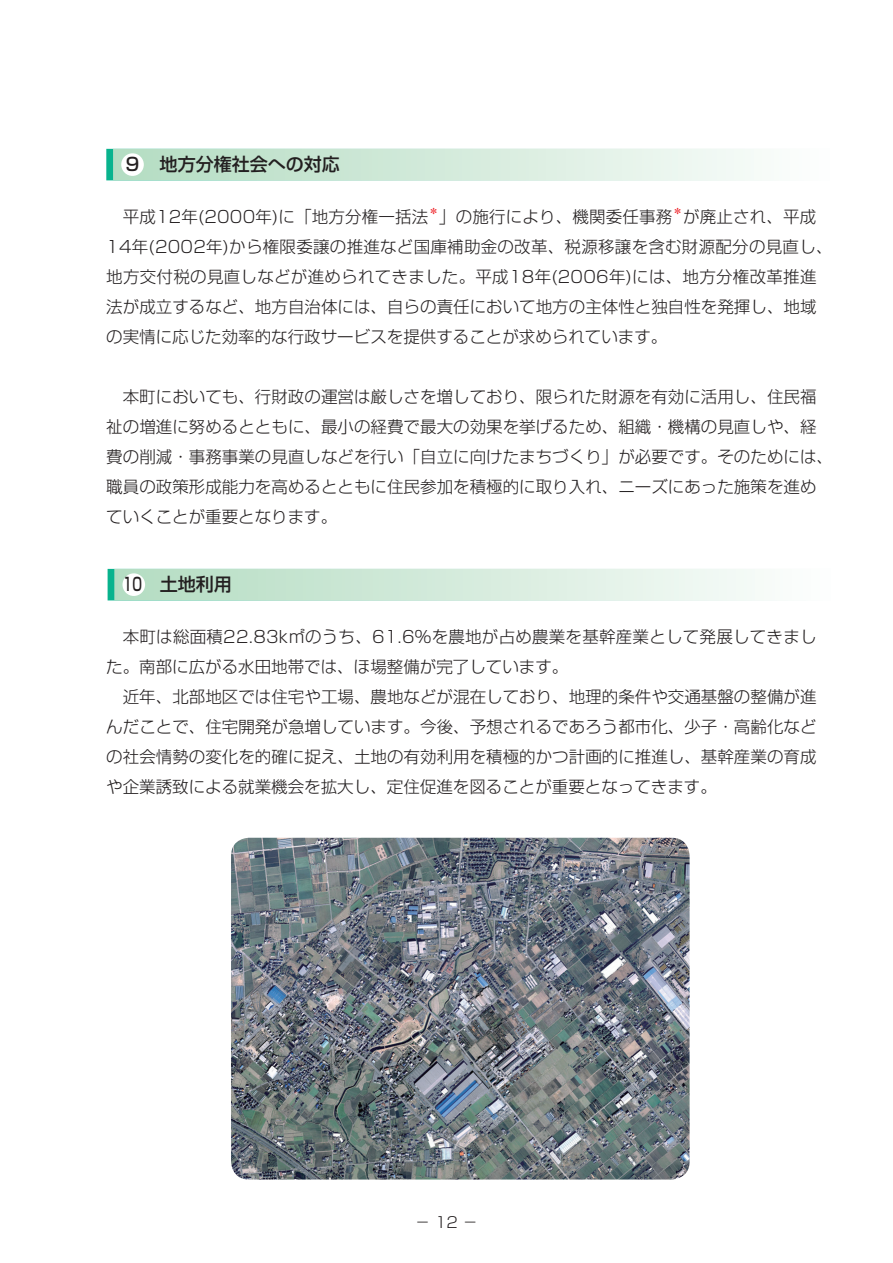
<style>
.page{position:relative;width:893px;height:1263px;background:#fff}
.page>*{position:absolute;margin:0;border:0;box-sizing:border-box;transform-origin:0 0}
.t1{font:500 18px "Shin Go Pro";color:#231f20}
.t2{font:500 18px "Shin Go Pro";color:#231f20;scale:.7 1}
.t3{font:300 16.5px/30px "Shin Go Pro";color:#231f20}
.t4{font:300 15px "Shin Go Pro";color:#231f20}
.t5{font:300 10.5px "Shin Go Pro";color:#ee1d23}
</style>
<div class="page">
<div style="left:113px;top:149px;width:716px;height:31px;background:linear-gradient(to right,#b3dcc1,#fcfdfc)"></div>
<div style="left:121px;top:153px;width:23px;height:23px;background:#fff;border-radius:50%"></div>
<div style="left:114px;top:569px;width:716px;height:31px;background:linear-gradient(to right,#b2dcc1,#fcfdfc)"></div>
<div style="left:122px;top:573px;width:23px;height:23px;background:#fff;border-radius:50%"></div>
<img style="left:231px;top:838px;width:459px;height:341px">
<p class="t1" style="left:124px;top:150px;width:218px">９　地方分権社会への対応</p>
<p class="t3" style="left:123px;top:200px;width:307px">平成12年(2000年)に「地方分権一括法</p>
<p class="t5" style="left:428px;top:202px;width:12px">＊</p>
<p class="t3" style="left:439px;top:200px;width:235px">」の施行により、機関委任事務</p>
<p class="t5" style="left:673px;top:202px;width:12px">＊</p>
<p class="t3" style="left:106px;top:200px;width:728px;text-indent:577px">が廃止され、平成14年(2002年)から権限委譲の推進など国庫補助金の改革、税源移譲を含む財源配分の見直し、地方交付税の見直しなどが進められてきました。平成18年(2006年)には、地方分権改革推進法が成立するなど、地方自治体には、自らの責任において地方の主体性と独自性を発揮し、地域の実情に応じた効率的な行政サービスを提供することが求められています。</p>
<p class="t3" style="left:106px;top:380px;width:728px;text-indent:16px">本町においても、行財政の運営は厳しさを増しており、限られた財源を有効に活用し、住民福祉の増進に努めるとともに、最小の経費で最大の効果を挙げるため、組織・機構の見直しや、経費の削減・事務事業の見直しなどを行い「自立に向けたまちづくり」が必要です。そのためには、職員の政策形成能力を高めるとともに住民参加を積極的に取り入れ、ニーズにあった施策を進めていくことが重要となります。</p>
<p class="t2" style="left:123px;top:570px;width:157px">10　土地利用</p>
<p class="t3" style="left:106px;top:620px;width:712px;text-indent:16px">本町は総面積22.83k㎡のうち、61.6%を農地が占め農業を基幹産業として発展してきました。南部に広がる水田地帯では、ほ場整備が完了しています。</p>
<p class="t3" style="left:106px;top:680px;width:712px;text-align:justify;text-indent:16px">近年、北部地区では住宅や工場、農地などが混在しており、地理的条件や交通基盤の整備が進んだことで、住宅開発が急増しています。今後、予想されるであろう都市化、少子・高齢化などの社会情勢の変化を的確に捉え、土地の有効利用を積極的かつ計画的に推進し、基幹産業の育成や企業誘致による就業機会を拡大し、定住促進を図ることが重要となってきます。</p>
<p class="t4" style="left:415px;top:1210px;width:64px">－ 12 －</p>
</div>
